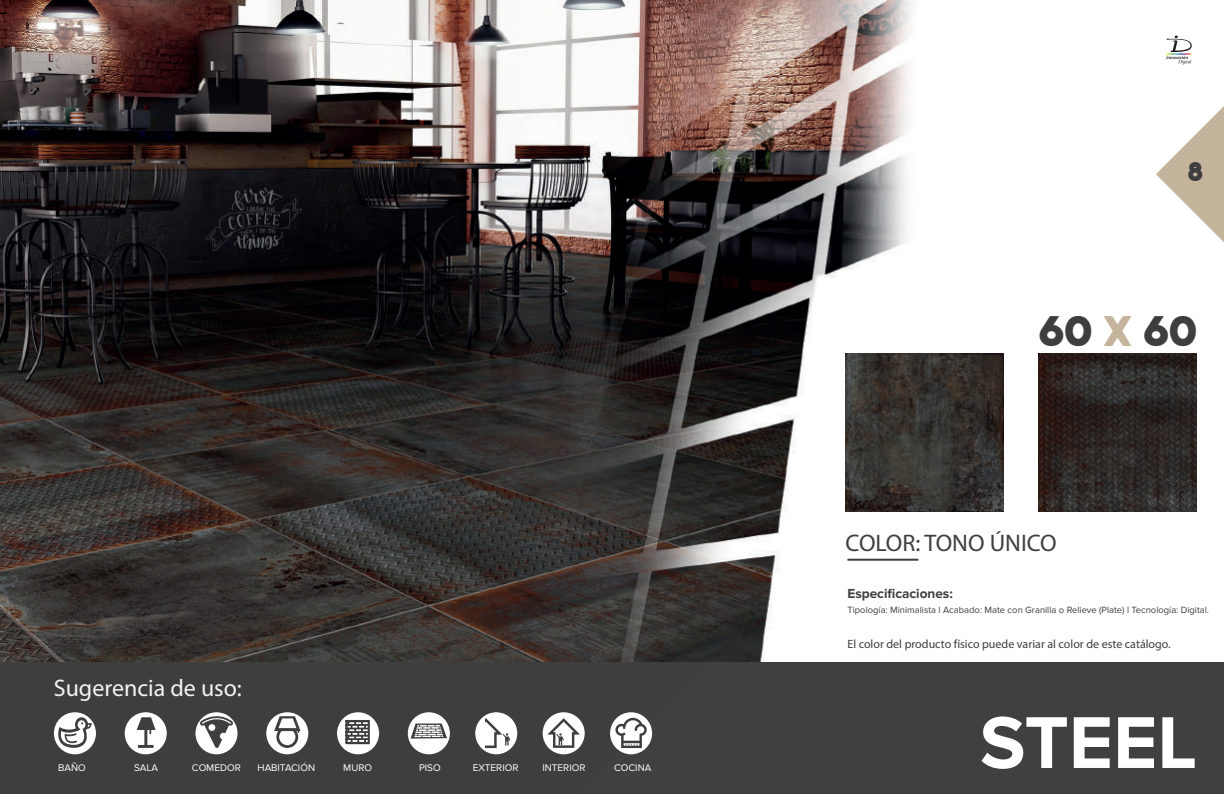
<style>
.page{position:relative;width:1224px;height:794px;background:#fff}
.page>*{position:absolute;margin:0;border:0;box-sizing:border-box;transform-origin:0 0}
.t1{font:700 76px "Proxima Nova";color:#fff}
.t2{font:38px "Lemon Milkbold";color:#3e3e3f}
.t3{font:24px "Myriad Pro";color:#f2f3f4}
.t4{font:24px "Myriad Pro";color:#3e3e3f}
.t5{font:24px "Lemon Milkbold";color:#3e3e3f}
.t6{font:700 13.6px "Proxima Nova";color:#3e3e3f}
.t7{font:12px "Myriad Pro";color:#3e3e3f}
.t8{font:10px "Proxima Nova";color:#fff}
.t9{font:9.4px "Proxima Nova";color:#3e3e3f}
.s1{color:#c3b49b}
</style>
<div class="page">
<img style="left:0;top:0;width:970px;height:662px">
<div style="left:0;top:662px;width:1224px;height:132px;background:#3e3e3f"></div>
<div style="left:54px;top:712px;width:42px;height:42px;background:#fff;border-radius:50%"></div>
<div style="left:125px;top:712px;width:42px;height:42px;background:#fff;border-radius:50%"></div>
<svg style="left:195px;top:712px;width:43px;height:42px"></svg>
<div style="left:266px;top:712px;width:42px;height:42px;background:#fff;border-radius:50%"></div>
<div style="left:337px;top:712px;width:42px;height:42px;background:#fff;border-radius:50%"></div>
<div style="left:408px;top:712px;width:42px;height:42px;background:#fff;border-radius:50%"></div>
<div style="left:475px;top:712px;width:42px;height:42px;background:#fff;border-radius:50%"></div>
<div style="left:543px;top:712px;width:42px;height:42px;background:#fff;border-radius:50%"></div>
<div style="left:610px;top:712px;width:42px;height:42px;background:#fff;border-radius:50%"></div>
<svg style="left:57px;top:717px;width:35px;height:31px"></svg>
<svg style="left:137px;top:717px;width:19px;height:31px"></svg>
<svg style="left:200px;top:715px;width:33px;height:33px"></svg>
<svg style="left:274px;top:716px;width:27px;height:32px"></svg>
<svg style="left:346px;top:720px;width:24px;height:24px"></svg>
<svg style="left:411px;top:723px;width:36px;height:15px"></svg>
<svg style="left:486px;top:718px;width:24px;height:30px"></svg>
<svg style="left:547px;top:718px;width:33px;height:30px"></svg>
<svg style="left:615px;top:718px;width:32px;height:30px"></svg>
<svg style="left:1166px;top:36px;width:26px;height:28px"></svg>
<svg style="left:1166px;top:53px;width:26px;height:2px"></svg>
<svg style="left:1156px;top:106px;width:68px;height:136px"></svg>
<hr style="left:847px;top:558px;width:71px;height:2px;background:#3e3e3f">
<img style="left:1039px;top:353px;width:158px;height:158px">
<img style="left:846px;top:353px;width:158px;height:158px">
<h3 class="t3" style="left:54px;top:673px;width:189px">Sugerencia de uso:</h3>
<p class="t8" style="left:58px;top:762px;width:29px">BAÑO</p>
<p class="t8" style="left:134px;top:762px;width:26px">SALA</p>
<p class="t8" style="left:192px;top:762px;width:50px">COMEDOR</p>
<p class="t8" style="left:258px;top:762px;width:59px">HABITACIÓN</p>
<p class="t8" style="left:343px;top:762px;width:30px">MURO</p>
<p class="t8" style="left:419px;top:762px;width:23px">PISO</p>
<p class="t8" style="left:473px;top:762px;width:47px">EXTERIOR</p>
<p class="t8" style="left:542px;top:762px;width:45px">INTERIOR</p>
<p class="t8" style="left:614px;top:762px;width:39px">COCINA</p>
<h3 class="t5" style="left:1188px;top:155px;width:17px">8</h3>
<h2 class="t2" style="left:1039px;top:303px;width:159px">60 <span class="s1">x</span> 60</h2>
<h3 class="t4" style="left:846px;top:528px;width:213px">COLOR: TONO ÚNICO</h3>
<h3 class="t6" style="left:847px;top:586px;width:107px">Especificaciones:</h3>
<p class="t9" style="left:847px;top:604px;width:363px">Tipología: Minimalista l Acabado: Mate con Granilla o Relieve (Plate) l Tecnología: Digital.</p>
<p class="t7" style="left:847px;top:637px;width:325px">El color del producto físico puede variar al color de este catálogo.</p>
<h1 class="t1" style="left:980px;top:699px;width:219px">STEEL</h1>
</div>
